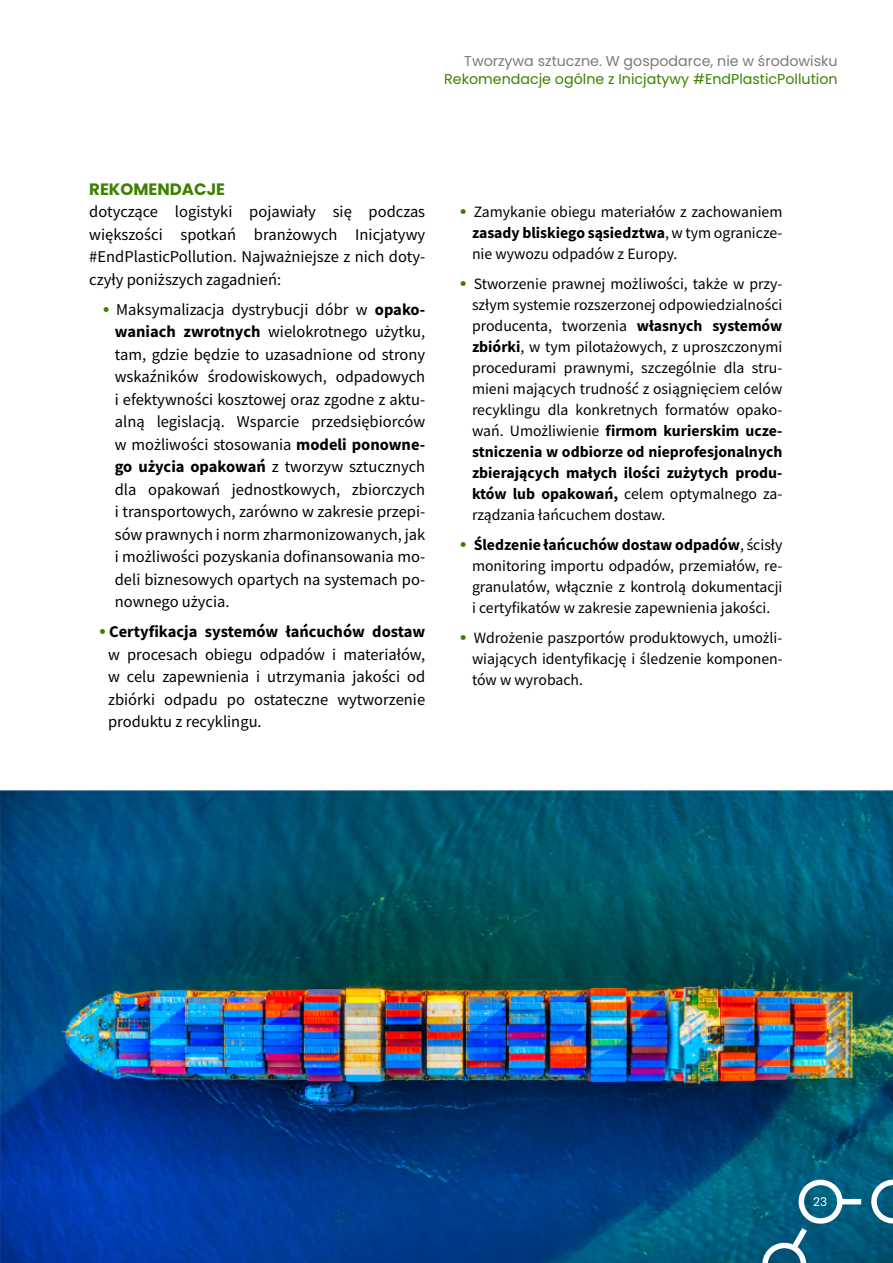
<style>
.page{position:relative;width:893px;height:1263px;background:#fff}
.page>*{position:absolute;margin:0;border:0;box-sizing:border-box;transform-origin:0 0}
.t1{font:16.5px/22.5px "Source Sans Pro";color:#000;text-align:justify}
.t2{font:700 16.5px "Poppins";color:#3c8200}
.t3{font:15.75px/21px "Source Sans Pro";color:#000;text-align:justify}
.t4{font:14.25px "Poppins";color:#3c8200}
.t5{font:14.25px "Poppins";color:#7b7979}
.t6{font:12px "Poppins";color:#fff}
.s1{font-family:"Poppins";font-weight:700;color:#3c8200}
.s2{font-weight:700}
.s3{font-family:"Poppins";font-weight:700;font-size:16.5px;color:#3c8200}
</style>
<div class="page">
<img style="left:0;top:790px;width:893px;height:473px">
<svg style="left:759px;top:1179px;width:134px;height:84px;background:#22708c"></svg>
<p class="t5" style="left:464px;top:51px;width:375px">Tworzywa sztuczne. W gospodarce, nie w środowisku</p>
<p class="t4" style="left:444px;top:69px;width:395px">Rekomendacje ogólne z Inicjatywy #EndPlasticPollution</p>
<p class="t2" style="left:89px;top:177px;width:137px">REKOMENDACJE</p>
<p class="t1" style="left:89px;top:202px;width:337px">dotyczące logistyki pojawiały się podczas większości spotkań branżowych Inicjatywy #EndPlasticPollution. Najważniejsze z nich doty&shy;czyły poniższych zagadnień:</p>
<p class="t1" style="left:115px;top:299px;width:312px;text-indent:-13px"><span class="s1">•</span> Maksymalizacja dystrybucji dóbr w <span class="s2">opako&shy;waniach zwrotnych</span> wielokrotnego użytku, tam, gdzie będzie to uzasadnione od strony wskaźników środowiskowych, odpadowych i efektywności kosztowej oraz zgodne z aktu&shy;alną legislacją. Wsparcie przedsiębiorców w możliwości stosowania <span class="s2">modeli ponowne&shy;go użycia opakowań</span> z tworzyw sztucznych dla opakowań jednostkowych, zbiorczych i transportowych, zarówno w zakresie przepi&shy;sów prawnych i norm zharmonizowanych, jak i możliwości pozyskania dofinansowania mo&shy;deli biznesowych opartych na systemach po&shy;nownego użycia.</p>
<p class="t1" style="left:108px;top:622px;width:319px;text-indent:-9px"><span class="s1">•</span><span class="s2">Certyfikacja systemów łańcuchów dostaw </span>w procesach obiegu odpadów i materiałów, w celu zapewnienia i utrzymania jakości od zbiórki odpadu po ostateczne wytworzenie produktu z recyklingu.</p>
<p class="t3" style="left:472px;top:203px;width:312px;text-indent:-13px"><span class="s3">•</span> Zamykanie obiegu materiałów z zachowaniem <span class="s2">zasady bliskiego sąsiedztwa</span>, w tym ogranicze&shy;nie wywozu odpadów z Europy.</p>
<p class="t3" style="left:472px;top:275px;width:312px;text-indent:-13px"><span class="s3">•</span> Stworzenie prawnej możliwości, także w przy&shy;szłym systemie rozszerzonej odpowiedzialności producenta, tworzenia <span class="s2">własnych systemów zbiórki</span>, w tym pilotażowych, z uproszczonymi procedurami prawnymi, szczególnie dla stru&shy;mieni mających trudność z osiągnięciem celów recyklingu dla konkretnych formatów opako&shy;wań. Umożliwienie <span class="s2">firmom kurierskim ucze&shy;stniczenia w odbiorze od nieprofesjonalnych zbierających małych ilości zużytych produ&shy;któw lub opakowań,</span> celem optymalnego za&shy;rządzania łańcuchem dostaw.</p>
<p class="t3" style="left:472px;top:536px;width:312px;text-indent:-13px"><span class="s3">•</span> <span class="s2">Śledzenie łańcuchów dostaw odpadów</span>, ścisły monitoring importu odpadów, przemiałów, re&shy;granulatów, włącznie z kontrolą dokumentacji i certyfikatów w zakresie zapewnienia jakości.</p>
<p class="t3" style="left:472px;top:629px;width:312px;text-indent:-13px"><span class="s3">•</span> Wdrożenie paszportów produktowych, umożli&shy;wiających identyfikację i śledzenie komponen&shy;tów w wyrobach.</p>
<p class="t6" style="left:813px;top:1193px;width:15px">23</p>
</div>
